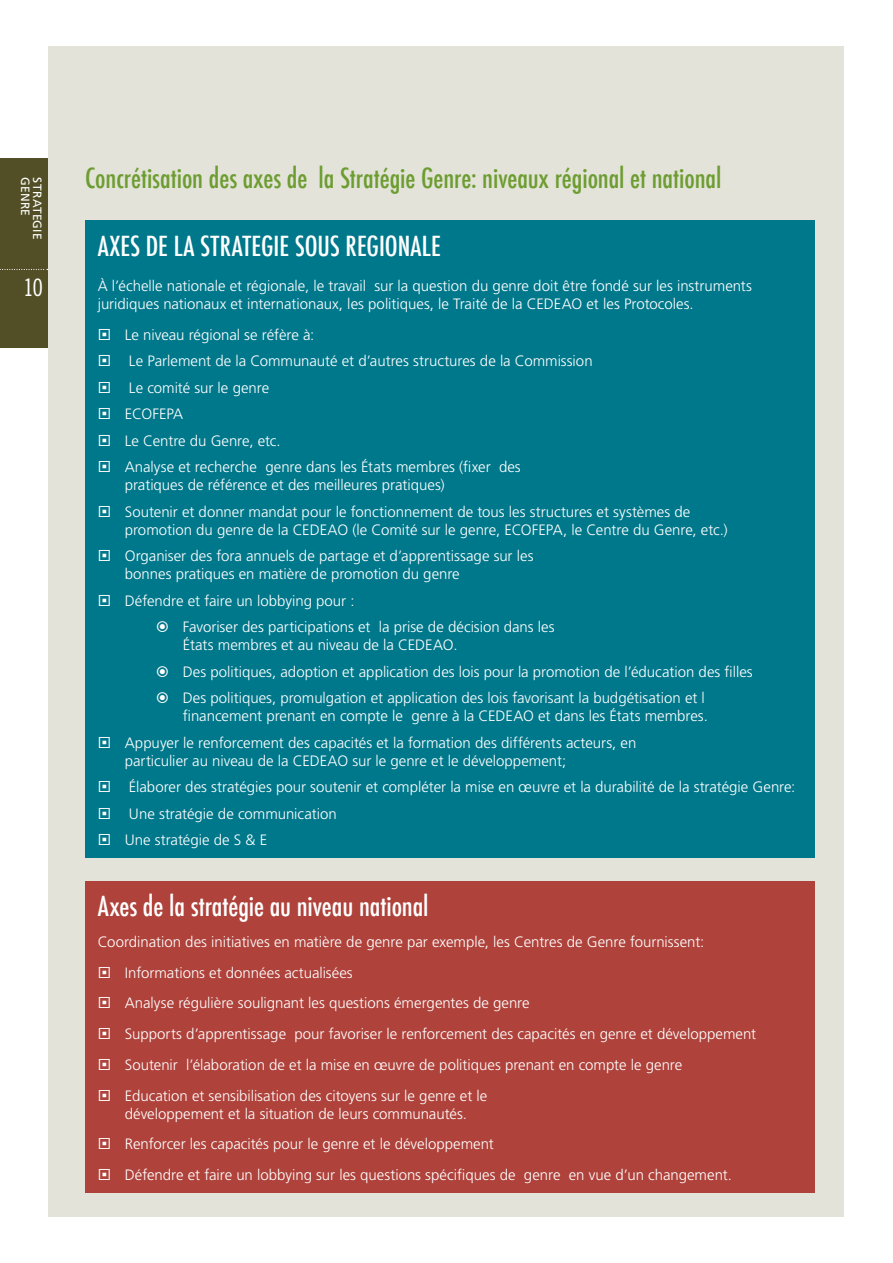
<style>
.page{position:relative;width:893px;height:1263px;background:#fff}
.page>*{position:absolute;margin:0;border:0;box-sizing:border-box;transform-origin:0 0}
.t1{font:500 condensed 27px "Futura";letter-spacing:-.005em;color:#6d9d31}
.t2{font:500 condensed 27px "Futura";color:#fff}
.t3{font:24px "Trade Gothic Cond Eighteen";color:#fff}
.t4{font:300 15px/26.5px "Frutiger";color:#fff}
.t5{font:12px "Frutiger";letter-spacing:.015em;color:#fff}
</style>
<div class="page">
<div style="left:0;top:158px;width:55px;height:190px;background:#524f26"></div>
<svg style="left:0;top:269px;width:48px;height:1px"></svg>
<div style="left:49px;top:46px;width:795px;height:1170px;background:#e3e3d9"></div>
<div style="left:85px;top:221px;width:730px;height:637px;background:#00788b"></div>
<div style="left:85px;top:881px;width:730px;height:312px;background:#af423b"></div>
<p class="t5" style="left:32px;top:177px;width:40px;rotate:90deg">GENRE</p>
<p class="t5" style="left:44px;top:177px;width:63px;rotate:90deg">STRATEGIE</p>
<h2 class="t3" style="left:23px;top:274px;width:22px">10</h2>
<h1 class="t1" style="left:85px;top:161px;width:638px">Concrétisation des axes de la Stratégie Genre: niveaux régional et national</h1>
<h1 class="t2" style="left:98px;top:229px;width:345px">AXES DE LA STRATEGIE SOUS REGIONALE</h1>
<p class="t4" style="left:98px;top:277px;width:656px;line-height:18px">À l’échelle nationale et régionale, le travail sur la question du genre doit être fondé sur les instruments juridiques nationaux et internationaux, les politiques, le Traité de la CEDEAO et les Protocoles.</p>
<p class="t4" style="left:125px;top:321px;width:469px">Le niveau régional se réfère à:<br>Le Parlement de la Communauté et d’autres structures de la Commission Le comité sur le genre<br>ECOFEPA<br>Le Centre du Genre, etc.<br>Analyse et recherche genre dans les États membres (fixer des</p>
<p class="t4" style="left:125px;top:472px;width:567px">pratiques de référence et des meilleures pratiques)<br>Soutenir et donner mandat pour le fonctionnement de tous les structures et systèmes de</p>
<p class="t4" style="left:125px;top:516px;width:604px">promotion du genre de la CEDEAO (le Comité sur le genre, ECOFEPA, le Centre du Genre, etc.)<br>Organiser des fora annuels de partage et d’apprentissage sur les</p>
<p class="t4" style="left:125px;top:561px;width:336px">bonnes pratiques en matière de promotion du genre<br>Défendre et faire un lobbying pour :</p>
<p class="t4" style="left:183px;top:618px;width:373px;line-height:18px">Favoriser des participations et la prise de décision dans les<br>États membres et au niveau de la CEDEAO.</p>
<p class="t4" style="left:183px;top:658px;width:571px">Des politiques, adoption et application des lois pour la promotion de l’éducation des filles<br>Des politiques, promulgation et application des lois favorisant la budgétisation et l</p>
<p class="t4" style="left:125px;top:703px;width:585px;text-indent:58px">financement prenant en compte le genre à la CEDEAO et dans les États membres.<br>Appuyer le renforcement des capacités et la formation des différents acteurs, en</p>
<p class="t4" style="left:125px;top:747px;width:672px">particulier au niveau de la CEDEAO sur le genre et le développement;<br>Élaborer des stratégies pour soutenir et compléter la mise en œuvre et la durabilité de la stratégie Genre:<br>Une stratégie de communication<br>Une stratégie de S &amp; E</p>
<h1 class="t2" style="left:98px;top:889px;width:332px">Axes de la stratégie au niveau national</h1>
<p class="t4" style="left:125px;top:926px;width:633px;line-height:30.8px;text-indent:-27px">Coordination des initiatives en matière de genre par exemple, les Centres de Genre fournissent:<br>Informations et données actualisées<br>Analyse régulière soulignant les questions émergentes de genre<br>Supports d’apprentissage pour favoriser le renforcement des capacités en genre et développement Soutenir l’élaboration de et la mise en œuvre de politiques prenant en compte le genre<br>Education et sensibilisation des citoyens sur le genre et le</p>
<p class="t4" style="left:125px;top:1098px;width:609px;line-height:30.8px">développement et la situation de leurs communautés.<br>Renforcer les capacités pour le genre et le développement<br>Défendre et faire un lobbying sur les questions spécifiques de genre en vue d’un changement.</p>
</div>
